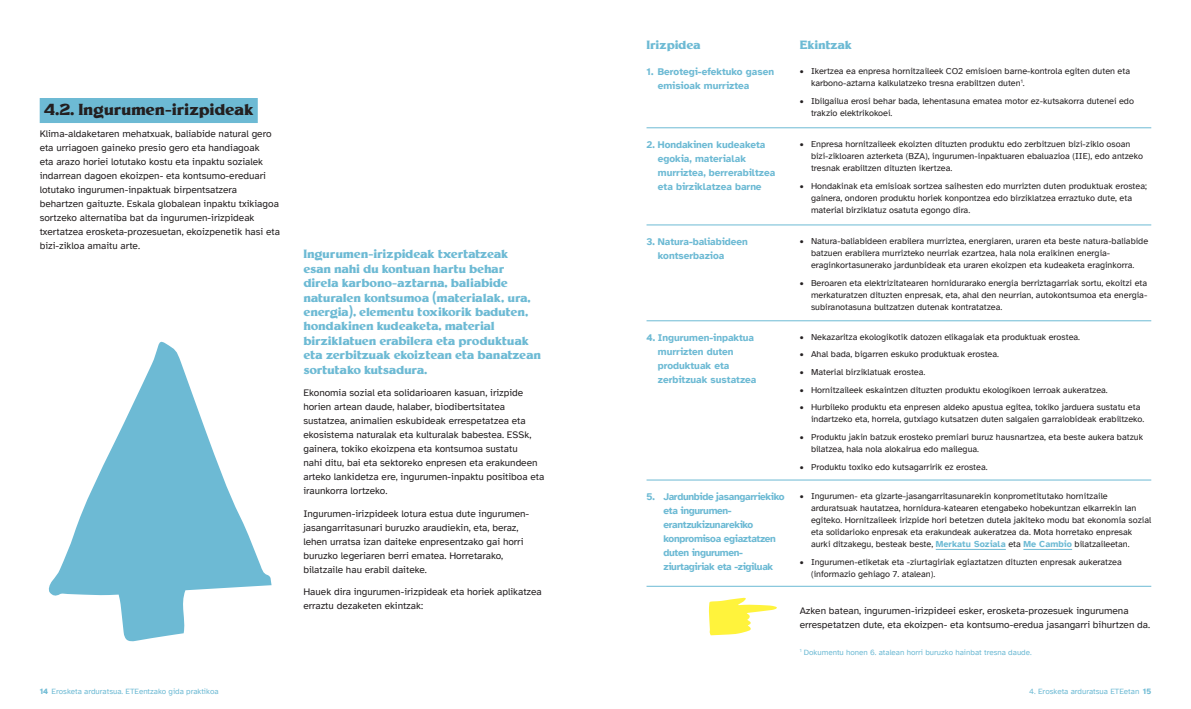
<style>
.page{position:relative;width:1191px;height:709px;background:#fff}
.page>*{position:absolute;margin:0;border:0;box-sizing:border-box;transform-origin:0 0}
.t1{font:16px "Millik";letter-spacing:-.015em;color:#231f20}
.t2{font:12px/14.4px "Millik";letter-spacing:-.015em;color:#6dbad4}
.t3{font:10px/14px "Atkinson Hyperlegible";color:#231f20}
.t4{font:700 10px/14px "Atkinson Hyperlegible";color:#6dbad4}
.t5{font:700 10px/14px "Atkinson Hyperlegible";letter-spacing:-.03em;color:#6dbad4}
.t6{font:9px/12px "Atkinson Hyperlegible";color:#231f20}
.t7{font:8px "Atkinson Hyperlegible";color:#6dbad4}
.s1{font-weight:700;color:#6dbad4}
.s2{font-weight:700}
</style>
<div class="page">
<svg style="left:709px;top:597px;width:68px;height:38px"></svg>
<svg style="left:48px;top:341px;width:224px;height:301px"></svg>
<div style="left:40px;top:98px;width:218px;height:25px;background:#6dbad4"></div>
<hr style="left:646px;top:127px;width:505px;height:1px;background:#6dbad4">
<hr style="left:646px;top:224px;width:505px;height:1px;background:#6dbad4">
<hr style="left:646px;top:320px;width:505px;height:1px;background:#6dbad4">
<hr style="left:646px;top:479px;width:505px;height:1px;background:#6dbad4">
<hr style="left:646px;top:586px;width:505px;height:1px;background:#6dbad4">
<hr style="left:935px;top:549px;width:70px;height:1px;background:#6dbad4">
<hr style="left:1023px;top:549px;width:49px;height:1px;background:#6dbad4">
<p class="t1" style="left:44px;top:100px;width:211px">4.2. Ingurumen-irizpideak</p>
<p class="t3" style="left:40px;top:127px;width:242px">Klima-aldaketaren mehatxuak, baliabide natural gero eta urriagoen gaineko presio gero eta handiagoak<br>eta arazo horiei lotutako kostu eta inpaktu sozialek indarrean dagoen ekoizpen- eta kontsumo-ereduari lotutako ingurumen-inpaktuak birpentsatzera behartzen gaituzte. Eskala globalean inpaktu txikiagoa sortzeko alternatiba bat da ingurumen-irizpideak txertatzea erosketa-prozesuetan, ekoizpenetik hasi eta bizi-zikloa amaitu arte.</p>
<p class="t2" style="left:303px;top:247px;width:239px">Ingurumen-irizpideak txertatzeak<br>esan nahi du kontuan hartu behar direla karbono-aztarna, baliabide naturalen kontsumoa (materialak, ura, energia), elementu toxikorik baduten, hondakinen kudeaketa, material birziklatuen erabilera eta produktuak eta zerbitzuak ekoiztean eta banatzean sortutako kutsadura.</p>
<p class="t3" style="left:303px;top:386px;width:242px">Ekonomia sozial eta solidarioaren kasuan, irizpide horien artean daude, halaber, biodibertsitatea sustatzea, animalien eskubideak errespetatzea eta ekosistema naturalak eta kulturalak babestea. ESSk, gainera, tokiko ekoizpena eta kontsumoa sustatu<br>nahi ditu, bai eta sektoreko enpresen eta erakundeen arteko lankidetza ere, ingurumen-inpaktu positiboa eta iraunkorra lortzeko.</p>
<p class="t3" style="left:303px;top:506px;width:227px">Ingurumen-irizpideek lotura estua dute ingurumen&shy;jasangarritasunari buruzko araudiekin, eta, beraz, lehen urratsa izan daiteke enpresentzako gai horri buruzko legeriaren berri ematea. Horretarako, bilatzaile hau erabil daiteke.</p>
<p class="t3" style="left:303px;top:585px;width:240px">Hauek dira ingurumen-irizpideak eta horiek aplikatzea erraztu dezaketen ekintzak:</p>
<p class="t2" style="left:646px;top:38px;width:56px">Irizpidea</p>
<p class="t2" style="left:799px;top:38px;width:54px">Ekintzak</p>
<p class="t4" style="left:646px;top:65px;width:129px">1. Berotegi-efektuko gasen</p>
<p class="t4" style="left:658px;top:79px;width:93px">emisioak murriztea</p>
<p class="t4" style="left:646px;top:138px;width:120px">2. Hondakinen kudeaketa</p>
<p class="t4" style="left:658px;top:152px;width:119px">egokia, materialak murriztea, berrerabiltzea eta birziklatzea barne</p>
<p class="t4" style="left:646px;top:235px;width:103px">3. Natura-baliabideen</p>
<p class="t4" style="left:658px;top:249px;width:68px">kontserbazioa</p>
<p class="t4" style="left:646px;top:331px;width:109px">4. Ingurumen-inpaktua</p>
<p class="t4" style="left:658px;top:345px;width:100px">murrizten duten produktuak eta zerbitzuak sustatzea</p>
<p class="t6" style="left:811px;top:65px;width:321px;text-indent:-11px">• Ikertzea ea enpresa hornitzaileek CO2 emisioen barne-kontrola egiten duten eta karbono-aztarna kalkulatzeko tresna erabiltzen duten<sup>1</sup>.</p>
<p class="t6" style="left:811px;top:95px;width:324px;text-indent:-11px">• Ibilgailua erosi behar bada, lehentasuna ematea motor ez-kutsakorra dutenei edo trakzio elektrikokoei.</p>
<p class="t6" style="left:811px;top:138px;width:333px;text-indent:-11px">• Enpresa hornitzaileek ekoizten dituzten produktu edo zerbitzuen bizi-ziklo osoan bizi-zikloaren azterketa (BZA), ingurumen-inpaktuaren ebaluazioa (IIE), edo antzeko tresnak erabiltzen dituzten ikertzea.</p>
<p class="t6" style="left:811px;top:180px;width:337px;text-indent:-11px">• Hondakinak eta emisioak sortzea saihesten edo murrizten duten produktuak erostea; gainera, ondoren produktu horiek konpontzea edo birziklatzea erraztuko dute, eta material birziklatuz osatuta egongo dira.</p>
<p class="t6" style="left:811px;top:235px;width:339px;text-indent:-11px">• Natura-baliabideen erabilera murriztea, energiaren, uraren eta beste natura-baliabide batzuen erabilera murrizteko neurriak ezartzea, hala nola eraikinen energia&shy;eraginkortasunerako jardunbideak eta uraren ekoizpen eta kudeaketa eraginkorra.</p>
<p class="t6" style="left:811px;top:277px;width:338px;text-align:justify;text-indent:-11px">• Beroaren eta elektrizitatearen hornidurarako energia berriztagarriak sortu, ekoitzi eta merkaturatzen dituzten enpresak, eta, ahal den neurrian, autokontsumoa eta energia&shy;subiranotasuna bultzatzen dutenak kontratatzea.</p>
<p class="t6" style="left:799px;top:331px;width:282px">• Nekazaritza ekologikotik datozen elikagaiak eta produktuak erostea.</p>
<p class="t6" style="left:799px;top:348px;width:201px">• Ahal bada, bigarren eskuko produktuak erostea.</p>
<p class="t6" style="left:799px;top:366px;width:127px">• Material birziklatuak erostea.</p>
<p class="t6" style="left:799px;top:384px;width:310px">• Hornitzaileek eskaintzen dituzten produktu ekologikoen lerroak aukeratzea.</p>
<p class="t6" style="left:811px;top:401px;width:335px;text-indent:-11px">• Hurbileko produktu eta enpresen aldeko apustua egitea, tokiko jarduera sustatu eta indartzeko eta, horrela, gutxiago kutsatzen duten salgaien garraiobideak erabiltzeko.</p>
<p class="t6" style="left:811px;top:431px;width:333px;text-indent:-11px">• Produktu jakin batzuk erosteko premiari buruz hausnartzea, eta beste aukera batzuk bilatzea, hala nola alokairua edo mailegua.</p>
<p class="t6" style="left:799px;top:461px;width:189px">• Produktu toxiko edo kutsagarririk ez erostea.</p>
<p class="t4" style="left:646px;top:490px;width:10px">5.</p>
<p class="t5" style="left:663px;top:490px;width:122px">Jardunbide jasangarriekiko eta ingurumen&shy;erantzukizunarekiko konpromisoa egiaztatzen duten ingurumen&shy;ziurtagiriak eta -zigiluak</p>
<p class="t6" style="left:811px;top:490px;width:342px;text-indent:-11px">• Ingurumen- eta gizarte-jasangarritasunarekin konprometitutako hornitzaile arduratsuak hautatzea, hornidura-katearen etengabeko hobekuntzan elkarrekin lan egiteko. Hornitzaileek irizpide hori betetzen dutela jakiteko modu bat ekonomia sozial eta solidarioko enpresak eta erakundeak aukeratzea da. Mota horretako enpresak aurki ditzakegu, besteak beste, <span class="s1">Merkatu Soziala</span> eta <span class="s1">Me Cambio</span> bilatzaileetan.</p>
<p class="t6" style="left:811px;top:556px;width:312px;text-indent:-11px">• Ingurumen-etiketak eta -ziurtagiriak egiaztatzen dituzten enpresak aukeratzea (informazio gehiago 7. atalean).</p>
<p class="t3" style="left:799px;top:604px;width:352px">Azken batean, ingurumen-irizpideei esker, erosketa-prozesuek ingurumena errespetatzen dute, eta ekoizpen- eta kontsumo-eredua jasangarri bihurtzen da.</p>
<p class="t7" style="left:799px;top:648px;width:234px"><sup>1</sup> Dokumentu honen 6. atalean horri buruzko hainbat tresna daude.</p>
<p class="t7" style="left:40px;top:686px;width:180px"><span class="s2">14</span> Erosketa arduratsua. ETEentzako gida praktikoa</p>
<p class="t7" style="left:1029px;top:686px;width:123px">4. Erosketa arduratsua ETEetan <span class="s2">15</span></p>
</div>
